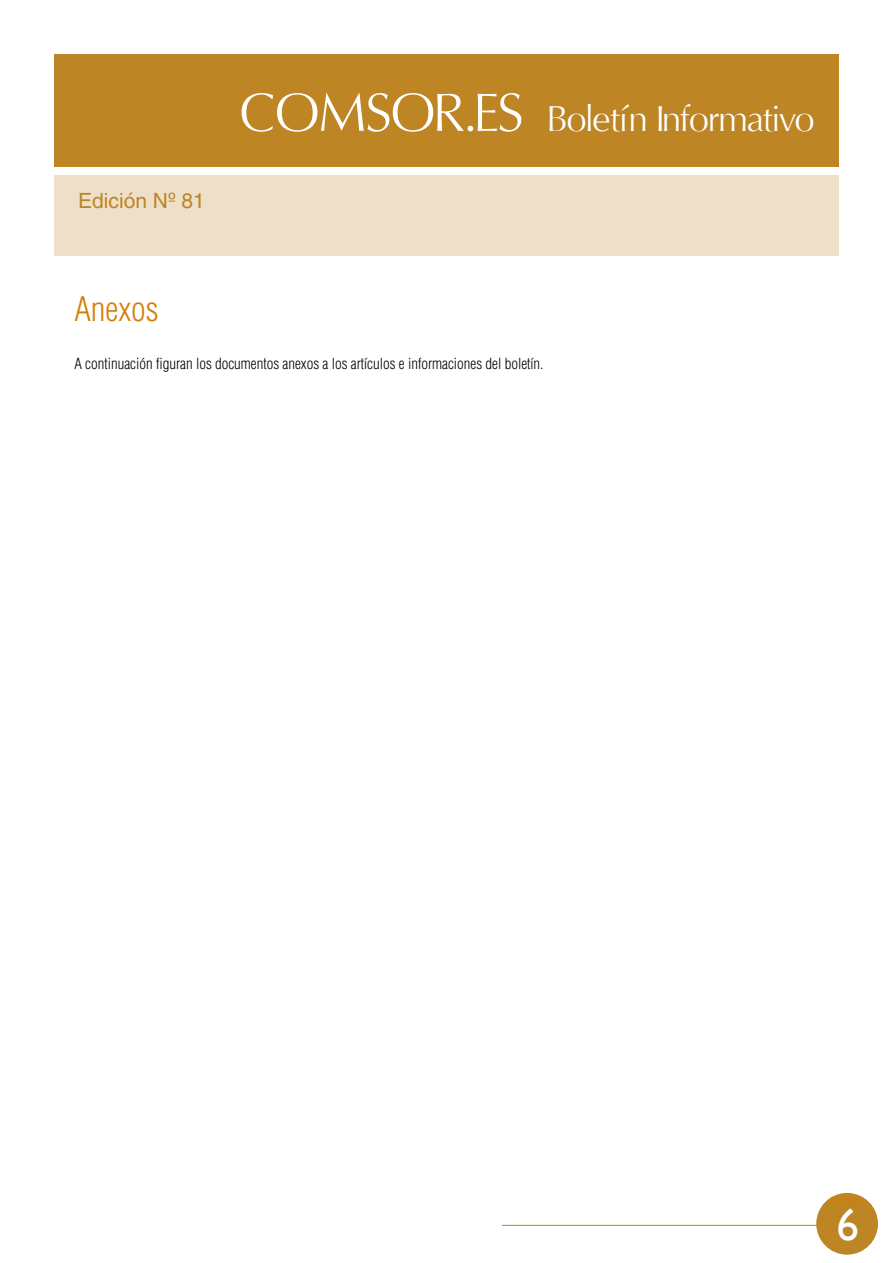
<style>
.page{position:relative;width:893px;height:1263px;background:#fff}
.page>*{position:absolute;margin:0;border:0;box-sizing:border-box;transform-origin:0 0}
.t1{font:45px "Gill Sans";color:#fff}
.t2{font:36px "Oregon LDO Book";color:#fff}
.t3{font:300 condensed 33px "Helvetica LT Std";color:#d47e05}
.t4{font:21px "Helvetica LT Std";color:#bd8524}
.t5{font:300 condensed 15px "Helvetica LT Std";color:#000}
.t6{font:10.5px "Gill Sans";color:#d47e05}
.s1{font-size:54px}
</style>
<div class="page">
<div style="left:818px;top:1194px;width:58px;height:59px;background:#bd8524;border-radius:50%"></div>
<div style="left:816px;top:1193px;width:62px;height:61px;border:3px solid #bd8524;border-radius:50%"></div>
<hr style="left:502px;top:1225px;width:316px;height:1px;background:#bd8524">
<div style="left:54px;top:54px;width:785px;height:113px;background:#bd8524"></div>
<div style="left:54px;top:175px;width:785px;height:81px;background:#eee0c8"></div>
<h3 class="t4" style="left:78px;top:189px;width:128px">Edición Nº 81</h3>
<h2 class="t2" style="left:240px;top:98px;width:576px"><span class="s1">COMSOR.ES</span> Boletín Informativo</h2>
<h3 class="t3" style="left:74px;top:288px;width:86px">Anexos</h3>
<p class="t5" style="left:74px;top:354px;width:471px">A continuación figuran los documentos anexos a los artículos e informaciones del boletín.</p>
<p class="t6" style="left:829px;top:1195px;width:38px">PAGINA</p>
<h1 class="t1" style="left:836px;top:1198px;width:24px">6</h1>
</div>
